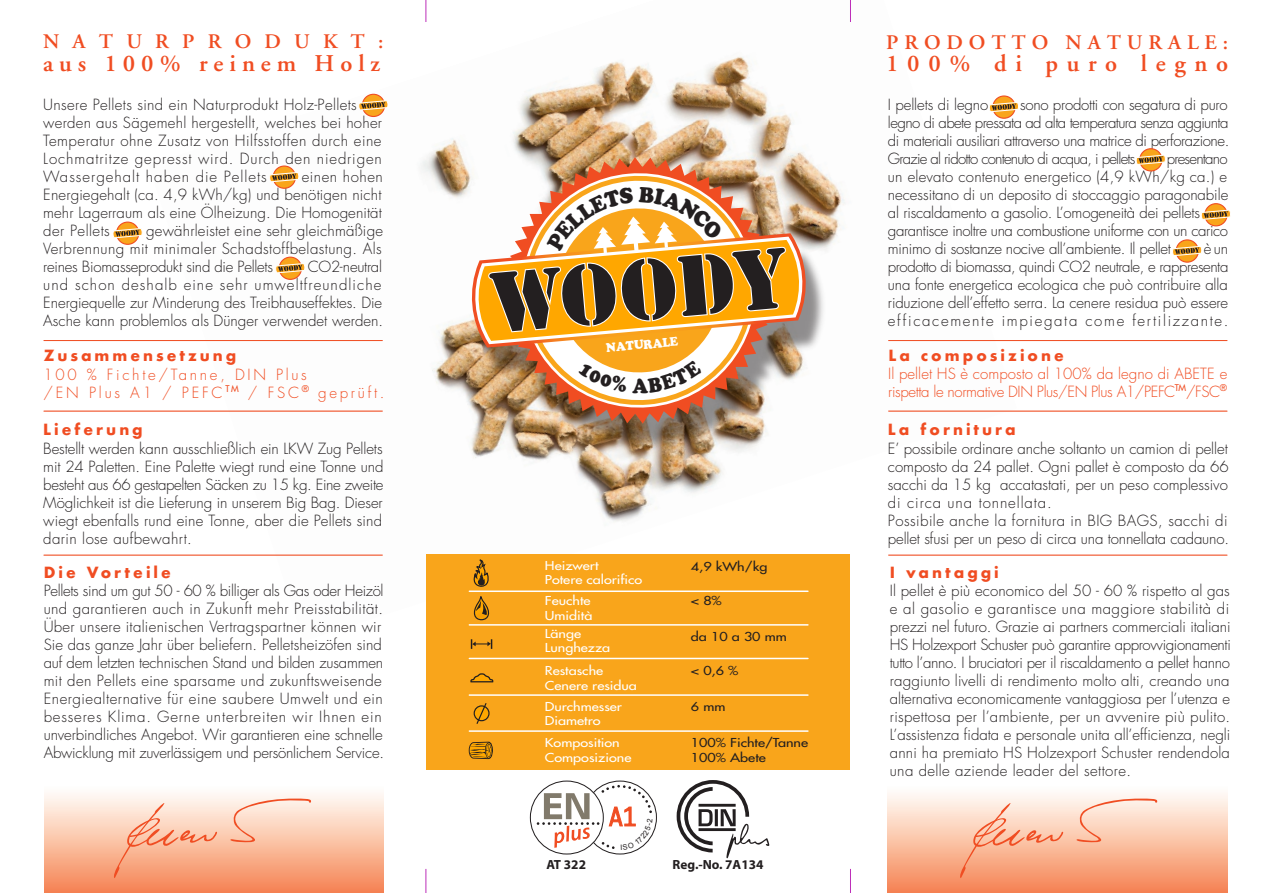
<style>
.page{position:relative;width:1263px;height:893px;background:#fff}
.page>*{position:absolute;margin:0;border:0;box-sizing:border-box;transform-origin:0 0}
.t1{font:600 24px "Adobe Garamond";letter-spacing:.245em;color:#f04d22}
.t2{font:600 24px "Adobe Garamond";letter-spacing:.355em;color:#f04d22}
.t3{font:900 21.15px "Cooper";color:#231f20;scale:.9 1}
.t4{font:600 20.7px "Adobe Garamond";letter-spacing:.28em;color:#f04d22}
.t5{font:600 20.7px "Adobe Garamond";letter-spacing:.63em;color:#f04d22}
.t6{font:300 15px/18px "Futura";letter-spacing:-.005em;color:#231f20}
.t7{font:300 15px/18px "Futura";letter-spacing:.035em;color:#231f20}
.t8{font:300 15px/18px "Futura";letter-spacing:-.04em;color:#231f20}
.t9{font:300 15px/18px "Futura";letter-spacing:-.025em;color:#f04d22}
.t10{font:300 15px/18px "Futura";letter-spacing:.18em;color:#f04d22}
.t11{font:700 15px "Futura";letter-spacing:.2em;color:#f04d22}
.t12{font:700 13.35px "Myriad Pro";color:#231f20}
.t13{font:900 12.9px "Cooper";color:#fff;scale:.92 1}
.t14{font:12px/14.4px "Futura";color:#fff;scale:1.2 1}
.t15{font:12px/14.4px "Futura";color:#231f20;scale:1.2 1}
.s1{font-weight:700;color:#f04d22}
</style>
<div class="page">
<img style="left:148px;top:0;width:869px;height:560px">
<img style="left:430px;top:126px;width:442px;height:374px">
<div style="left:44px;top:783px;width:339px;height:110px;background:linear-gradient(to bottom,#fff,#f68554)"></div>
<hr style="left:44px;top:340px;width:339px;height:1px;background:#f04d22">
<hr style="left:44px;top:411px;width:339px;height:1px;background:#f04d22">
<hr style="left:44px;top:555px;width:339px;height:1px;background:#f04d22">
<svg style="left:229px;top:798px;width:82px;height:45px"></svg>
<svg style="left:113px;top:801px;width:105px;height:78px"></svg>
<div style="left:887px;top:783px;width:340px;height:110px;background:linear-gradient(to bottom,#fff,#f68554)"></div>
<div style="left:427px;top:554px;width:423px;height:216px;background:#f9a51b"></div>
<hr style="left:888px;top:340px;width:339px;height:1px;background:#f04d22">
<hr style="left:888px;top:411px;width:339px;height:1px;background:#f04d22">
<hr style="left:888px;top:555px;width:339px;height:1px;background:#f04d22">
<svg style="left:1075px;top:798px;width:82px;height:45px"></svg>
<svg style="left:959px;top:801px;width:105px;height:78px"></svg>
<svg style="left:470px;top:674px;width:24px;height:9px"></svg>
<img style="left:426px;top:560px;width:113px;height:111px">
<div style="left:474px;top:705px;width:16px;height:16px;border:1px solid #231f20;border-radius:50%"></div>
<svg style="left:475px;top:703px;width:12px;height:21px"></svg>
<hr style="left:469px;top:590px;width:339px;height:2px;background:#fff">
<hr style="left:469px;top:624px;width:339px;height:2px;background:#fff">
<hr style="left:469px;top:658px;width:339px;height:1px;background:#fff">
<hr style="left:469px;top:694px;width:339px;height:2px;background:#fff">
<hr style="left:469px;top:730px;width:339px;height:2px;background:#fff">
<svg style="left:468px;top:741px;width:25px;height:19px"></svg>
<svg style="left:677px;top:780px;width:92px;height:78px"></svg>
<svg style="left:530px;top:781px;width:73px;height:73px"></svg>
<img style="left:506px;top:157px;width:266px;height:267px">
<img style="left:515px;top:167px;width:245px;height:247px">
<img style="left:524px;top:176px;width:229px;height:229px">
<svg style="left:362px;top:94px;width:23px;height:22px"></svg>
<div style="left:362px;top:94px;width:23px;height:23px;border:1px solid #f04d22;border-radius:50%"></div>
<svg style="left:358px;top:100px;width:30px;height:11px"></svg>
<svg style="left:273px;top:166px;width:22px;height:22px"></svg>
<div style="left:273px;top:165px;width:23px;height:24px;border:1px solid #f04d22;border-radius:50%"></div>
<svg style="left:269px;top:172px;width:30px;height:11px"></svg>
<svg style="left:279px;top:257px;width:22px;height:22px"></svg>
<div style="left:279px;top:257px;width:23px;height:23px;border:1px solid #f04d22;border-radius:50%"></div>
<svg style="left:275px;top:263px;width:30px;height:11px"></svg>
<svg style="left:117px;top:222px;width:22px;height:22px"></svg>
<div style="left:116px;top:222px;width:23px;height:23px;border:1px solid #f04d22;border-radius:50%"></div>
<svg style="left:113px;top:228px;width:30px;height:11px"></svg>
<svg style="left:993px;top:96px;width:22px;height:22px"></svg>
<div style="left:992px;top:95px;width:24px;height:24px;border:1px solid #f04d22;border-radius:50%"></div>
<svg style="left:989px;top:102px;width:30px;height:11px"></svg>
<svg style="left:1140px;top:149px;width:22px;height:22px"></svg>
<div style="left:1139px;top:148px;width:23px;height:23px;border:1px solid #f04d22;border-radius:50%"></div>
<svg style="left:1136px;top:154px;width:30px;height:11px"></svg>
<svg style="left:1205px;top:204px;width:22px;height:22px"></svg>
<div style="left:1204px;top:203px;width:23px;height:23px;border:1px solid #f04d22;border-radius:50%"></div>
<svg style="left:1201px;top:209px;width:30px;height:11px"></svg>
<svg style="left:1176px;top:240px;width:22px;height:22px"></svg>
<div style="left:1175px;top:239px;width:24px;height:24px;border:1px solid #f04d22;border-radius:50%"></div>
<svg style="left:1172px;top:246px;width:30px;height:10px"></svg>
<svg style="left:850px;top:0;width:1px;height:22px"></svg>
<svg style="left:426px;top:0;width:1px;height:22px"></svg>
<svg style="left:426px;top:869px;width:1px;height:24px"></svg>
<svg style="left:850px;top:869px;width:1px;height:24px"></svg>
<svg style="left:537px;top:785px;width:115px;height:65px"></svg>
<svg style="left:468px;top:187px;width:342px;height:206px"></svg>
<p class="t5" style="left:43px;top:30px;width:342px">NATURPRODUKT:</p>
<p class="t1" style="left:43px;top:50px;width:339px">aus 100% reinem Holz</p>
<p class="t4" style="left:886px;top:31px;width:343px">PRODOTTO NATURALE:</p>
<p class="t2" style="left:886px;top:50px;width:343px">100% di puro legno</p>
<p class="t7" style="left:43px;top:96px;width:340px">Unsere Pellets sind ein Naturprodukt Holz-Pellets werden aus Sägemehl hergestellt, welches bei hoher Temperatur ohne Zusatz von Hilfsstoffen durch eine Lochmatritze gepresst wird. Durch den niedrigen Wassergehalt haben die Pellets</p>
<p class="t8" style="left:888px;top:96px;width:343px;text-indent:132px">sono prodotti con segatura di puro legno di abete pressata ad alta temperatura senza aggiunta di materiali ausiliari attraverso una matrice di perforazione.<br>Grazie al ridotto contenuto di acqua, i pellets</p>
<p class="t6" style="left:888px;top:96px;width:102px">I pellets di legno</p>
<p class="t6" style="left:888px;top:150px;width:342px;text-indent:279px">presentano un elevato contenuto energetico (4,9 kWh/kg ca.) e necessitano di un deposito di stoccaggio paragonabile al riscaldamento a gasolio. L’omogeneità dei pellets garantisce inoltre una combustione uniforme con un carico minimo di sostanze nocive all’ambiente. Il pellet</p>
<p class="t6" style="left:43px;top:168px;width:341px;text-align:justify;text-indent:258px">einen hohen Energiegehalt (ca. 4,9 kWh/kg) und benötigen nicht mehr Lagerraum als eine Ölheizung. Die Homogenität der Pellets</p>
<p class="t6" style="left:43px;top:222px;width:341px;text-align:justify;text-indent:103px">gewährleistet eine sehr gleichmäßige Verbrennung mit minimaler Schadstoffbelastung. Als reines Biomasseprodukt sind die Pellets</p>
<p class="t6" style="left:888px;top:240px;width:342px;text-align:justify;text-indent:316px">èun prodotto di biomassa, quindi CO2 neutrale, e rappresenta una fonte energetica ecologica che può contribuire alla riduzione dell’effetto serra. La cenere residua può essere efficacemente impiegata come fertilizzante.</p>
<p class="t11" style="left:888px;top:345px;width:177px">La composizione</p>
<p class="t6" style="left:43px;top:258px;width:341px;text-align:justify;text-indent:264px">CO2-neutral und schon deshalb eine sehr umweltfreundliche Energiequelle zur Minderung des Treibhauseffektes. Die Asche kann problemlos als Dünger verwendet werden.</p>
<p class="t11" style="left:44px;top:345px;width:194px">Zusammensetzung</p>
<p class="t13" style="left:606px;top:340px;width:80px;rotate:-5deg">NATURALE</p>
<p class="t3" style="left:632px;top:373px;width:19px">A</p>
<p class="t10" style="left:44px;top:365px;width:342px">100 % Fichte/Tanne, DIN Plus<br>/EN Plus A1 / PEFC<sup>TM</sup> / FSC<sup>®</sup> geprüft.</p>
<p class="t9" style="left:888px;top:365px;width:341px">Il pellet HS è composto al 100% da legno di ABETE e rispetta le normative DIN Plus/EN Plus A1/PEFC<sup>TM</sup>/FSC<sup>®</sup></p>
<p class="t6" style="left:43px;top:421px;width:342px"><span class="s1">Lieferung<br></span>Bestellt werden kann ausschließlich ein LKW Zug Pellets mit 24 Paletten. Eine Palette wiegt rund eine Tonne und besteht aus 66 gestapelten Säcken zu 15 kg. Eine zweite Möglichkeit ist die Lieferung in unserem Big Bag. Dieser wiegt ebenfalls rund eine Tonne, aber die Pellets sind darin lose aufbewahrt.</p>
<p class="t6" style="left:44px;top:564px;width:342px"><span class="s1">Die Vorteile<br></span>Pellets sind um gut 50 - 60 % billiger als Gas oder Heizöl und garantieren auch in Zukunft mehr Preisstabilität.<br>Über unsere italienischen Vertragspartner können wir Sie das ganze Jahr über beliefern. Pelletsheizöfen sind auf dem letzten technischen Stand und bilden zusammen mit den Pellets eine sparsame und zukunftsweisende Energiealternative für eine saubere Umwelt und ein besseres Klima. Gerne unterbreiten wir Ihnen ein unverbindliches Angebot. Wir garantieren eine schnelle Abwicklung mit zuverlässigem und persönlichem Service.</p>
<p class="t14" style="left:545px;top:558px;width:83px">Heizwert<br>Potere calorifico</p>
<p class="t14" style="left:545px;top:594px;width:41px">Feuchte<br>Umidità</p>
<p class="t14" style="left:545px;top:626px;width:56px">Länge<br>Lunghezza</p>
<p class="t14" style="left:545px;top:664px;width:78px">Restasche<br>Cenere residua</p>
<p class="t14" style="left:545px;top:699px;width:66px">Durchmesser<br>Diametro</p>
<p class="t15" style="left:691px;top:559px;width:65px">4,9 kWh/kg</p>
<p class="t15" style="left:691px;top:594px;width:27px">&lt; 8%</p>
<p class="t15" style="left:691px;top:629px;width:82px">da 10 a 30 mm</p>
<p class="t15" style="left:691px;top:664px;width:41px">&lt; 0,6 %</p>
<p class="t15" style="left:691px;top:699px;width:30px">6 mm</p>
<p class="t14" style="left:545px;top:735px;width:74px">Komposition<br>Composizione</p>
<p class="t15" style="left:691px;top:735px;width:99px">100% Fichte/Tanne<br>100% Abete</p>
<p class="t12" style="left:546px;top:855px;width:41px">AT 322</p>
<p class="t12" style="left:673px;top:855px;width:92px">Reg.-No. 7A134</p>
<p class="t6" style="left:888px;top:421px;width:343px"><span class="s1">La fornitura<br></span>E’ possibile ordinare anche soltanto un camion di pellet composto da 24 pallet. Ogni pallet è composto da 66 sacchi da 15 kg accatastati, per un peso complessivo di circa una tonnellata.<br>Possibile anche la fornitura in BIG BAGS, sacchi di pellet sfusi per un peso di circa una tonnellata cadauno.</p>
<p class="t6" style="left:890px;top:564px;width:342px"><span class="s1">I vantaggi<br></span>Il pellet è più economico del 50 - 60 % rispetto al gas e al gasolio e garantisce una maggiore stabilità di prezzi nel futuro. Grazie ai partners commerciali italiani HS Holzexport Schuster può garantire approvvigionamenti tutto l’anno. I bruciatori per il riscaldamento a pellet hanno raggiunto livelli di rendimento molto alti, creando una alternativa economicamente vantaggiosa per l’utenza e rispettosa per l’ambiente, per un avvenire più pulito.<br>L’assistenza fidata e personale unita all’efficienza, negli anni ha premiato HS Holzexport Schuster rendendola una delle aziende leader del settore.</p>
</div>
